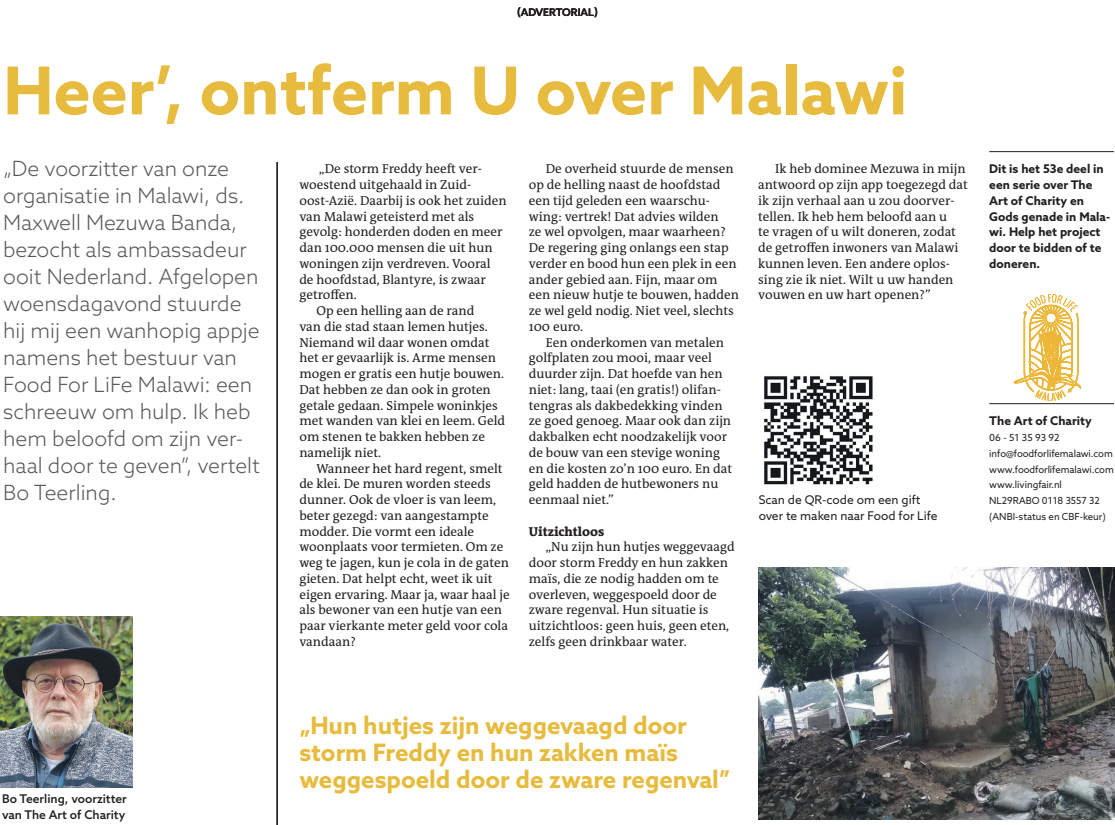
<style>
.page{position:relative;width:1115px;height:825px;background:#fff}
.page>*{position:absolute;margin:0;border:0;box-sizing:border-box;transform-origin:0 0}
.t1{font:700 66px "Azo Sans";color:#e7bb3d}
.t2{font:700 24px/27px "Azo Sans";color:#e7bb3d}
.t3{font:300 21px/27px "Azo Sans";color:#57585a}
.t4{font:13.05px/15.8px "The Antiqua B W5 Plain";color:#231f20}
.t5{font:800 13.05px "The Antiqua B W8";color:#231f20}
.t6{font:700 12px/15.8px "Azo Sans";color:#231f20}
.t7{font:12px/15.8px "Azo Sans";color:#231f20}
.t8{font:500 12px/15.8px "Azo Sans";color:#231f20}
.t9{font:500 10.5px "Azo Sans";color:#231f20}
.t10{font:9.75px/15.8px "Azo Sans";letter-spacing:-.005em;color:#231f20}
</style>
<div class="page">
<hr style="left:277px;top:162px;width:1px;height:663px;background:#231f20">
<hr style="left:988px;top:403px;width:125px;height:1px;background:#231f20">
<hr style="left:988px;top:151px;width:125px;height:1px;background:#231f20">
<svg style="left:1013px;top:294px;width:67px;height:107px"></svg>
<img style="left:764px;top:376px;width:109px;height:109px">
<img style="left:0;top:617px;width:132px;height:171px">
<img style="left:758px;top:567px;width:356px;height:252px">
<p class="t9" style="left:517px;top:5px;width:82px">(ADVERTORIAL)</p>
<h1 class="t1" style="left:3px;top:47px;width:905px">Heer’, ontferm U over Malawi</h1>
<p class="t4" style="left:319px;top:161px;width:164px">„De storm Freddy heeft ver-</p>
<p class="t4" style="left:299px;top:177px;width:173px">woestend uitgehaald in Zuid-</p>
<p class="t4" style="left:299px;top:193px;width:209px">oost-Azië. Daarbij is ook het zuiden</p>
<p class="t4" style="left:299px;top:208px;width:176px">van Malawi geteisterd met als</p>
<p class="t4" style="left:299px;top:224px;width:204px">gevolg: honderden doden en meer</p>
<p class="t4" style="left:299px;top:240px;width:194px">dan 100.000 mensen die uit hun</p>
<p class="t4" style="left:299px;top:256px;width:193px">woningen zijn verdreven. Vooral</p>
<p class="t4" style="left:299px;top:271px;width:188px">de hoofdstad, Blantyre, is zwaar</p>
<p class="t4" style="left:299px;top:287px;width:59px">getroffen.</p>
<p class="t4" style="left:316px;top:303px;width:159px">Op een helling aan de rand</p>
<p class="t4" style="left:299px;top:319px;width:190px">van die stad staan lemen hutjes.</p>
<p class="t4" style="left:299px;top:334px;width:191px">Niemand wil daar wonen omdat</p>
<p class="t4" style="left:299px;top:350px;width:198px">het er gevaarlijk is. Arme mensen</p>
<p class="t4" style="left:299px;top:366px;width:206px">mogen er gratis een hutje bouwen.</p>
<p class="t4" style="left:299px;top:382px;width:193px">Dat hebben ze dan ook in groten</p>
<p class="t4" style="left:299px;top:397px;width:200px">getale gedaan. Simpele woninkjes</p>
<p class="t4" style="left:299px;top:413px;width:207px">met wanden van klei en leem. Geld</p>
<p class="t4" style="left:299px;top:429px;width:187px">om stenen te bakken hebben ze</p>
<p class="t4" style="left:299px;top:445px;width:83px">namelijk niet.</p>
<p class="t4" style="left:316px;top:460px;width:188px">Wanneer het hard regent, smelt</p>
<p class="t4" style="left:299px;top:476px;width:193px">de klei. De muren worden steeds</p>
<p class="t4" style="left:299px;top:492px;width:198px">dunner. Ook de vloer is van leem,</p>
<p class="t4" style="left:299px;top:508px;width:191px">beter gezegd: van aangestampte</p>
<p class="t4" style="left:299px;top:523px;width:176px">modder. Die vormt een ideale</p>
<p class="t4" style="left:299px;top:539px;width:205px">woonplaats voor termieten. Om ze</p>
<p class="t4" style="left:299px;top:555px;width:211px">weg te jagen, kun je cola in de gaten</p>
<p class="t4" style="left:299px;top:571px;width:194px">gieten. Dat helpt echt, weet ik uit</p>
<p class="t4" style="left:299px;top:586px;width:212px">eigen ervaring. Maar ja, waar haal je</p>
<p class="t4" style="left:299px;top:602px;width:204px">als bewoner van een hutje van een</p>
<p class="t4" style="left:299px;top:618px;width:210px">paar vierkante meter geld voor cola</p>
<p class="t4" style="left:299px;top:634px;width:58px">vandaan?</p>
<p class="t3" style="left:3px;top:155px;width:258px">„De voorzitter van onze organisatie in Malawi, ds.<br>Maxwell Mezuwa Banda, bezocht als ambassadeur ooit Nederland. Afgelopen woensdagavond stuurde hij mij een wanhopig appje namens het bestuur van<br>Food For LiFe Malawi: een schreeuw om hulp. Ik heb hem beloofd om zijn ver&shy;haal door te geven”, vertelt<br>Bo Teerling.</p>
<p class="t4" style="left:528px;top:161px;width:212px;text-indent:17px">De overheid stuurde de mensen op de helling naast de hoofdstad een tijd geleden een waarschu&shy;wing: vertrek! Dat advies wilden<br>ze wel opvolgen, maar waarheen?<br>De regering ging onlangs een stap verder en bood hun een plek in een ander gebied aan. Fijn, maar om een nieuw hutje te bouwen, hadden ze wel geld nodig. Niet veel, slechts<br>100 euro.</p>
<p class="t4" style="left:528px;top:334px;width:205px;text-indent:17px">Een onderkomen van metalen golfplaten zou mooi, maar veel duurder zijn. Dat hoefde van hen niet: lang, taai (en gratis!) olifan&shy;tengras als dakbedekking vinden ze goed genoeg. Maar ook dan zijn dakbalken echt noodzakelijk voor de bouw van een stevige woning en die kosten zo’n 100 euro. En dat geld hadden de hutbewoners nu eenmaal niet.”</p>
<p class="t5" style="left:528px;top:523px;width:77px">Uitzichtloos</p>
<p class="t4" style="left:528px;top:539px;width:207px;text-indent:17px">„Nu zijn hun hutjes weggevaagd door storm Freddy en hun zakken maïs, die ze nodig hadden om te overleven, weggespoeld door de zware regenval. Hun situatie is uitzichtloos: geen huis, geen eten, zelfs geen drinkbaar water.</p>
<p class="t4" style="left:758px;top:161px;width:211px;text-indent:17px">Ik heb dominee Mezuwa in mijn antwoord op zijn app toegezegd dat ik zijn verhaal aan u zou doorver&shy;tellen. Ik heb hem beloofd aan u<br>te vragen of u wilt doneren, zodat de getroffen inwoners van Malawi kunnen leven. Een andere oplos&shy;sing zie ik niet. Wilt u uw handen vouwen en uw hart openen?”</p>
<p class="t7" style="left:758px;top:492px;width:180px">Scan de QR-code om een gift over te maken naar Food for Life</p>
<p class="t6" style="left:988px;top:161px;width:122px">Dit is het 53e deel in een serie over The<br>Art of Charity en<br>Gods genade in Mala&shy;wi. Help het project door te bidden of te doneren.</p>
<p class="t6" style="left:988px;top:413px;width:104px">The Art of Charity</p>
<p class="t10" style="left:988px;top:430px;width:126px">06 - 51 35 93 92 info@foodforlifemalawi.com www.foodforlifemalawi.com www.livingfair.nl<br>NL29RABO 0118 3557 32 (ANBI-status en CBF-keur)</p>
<p class="t8" style="left:2px;top:791px;width:126px">Bo Teerling, voorzitter van The Art of Charity</p>
<h2 class="t2" style="left:299px;top:711px;width:432px">„Hun hutjes zijn weggevaagd door storm Freddy en hun zakken maïs weggespoeld door de zware regenval”</h2>
</div>
